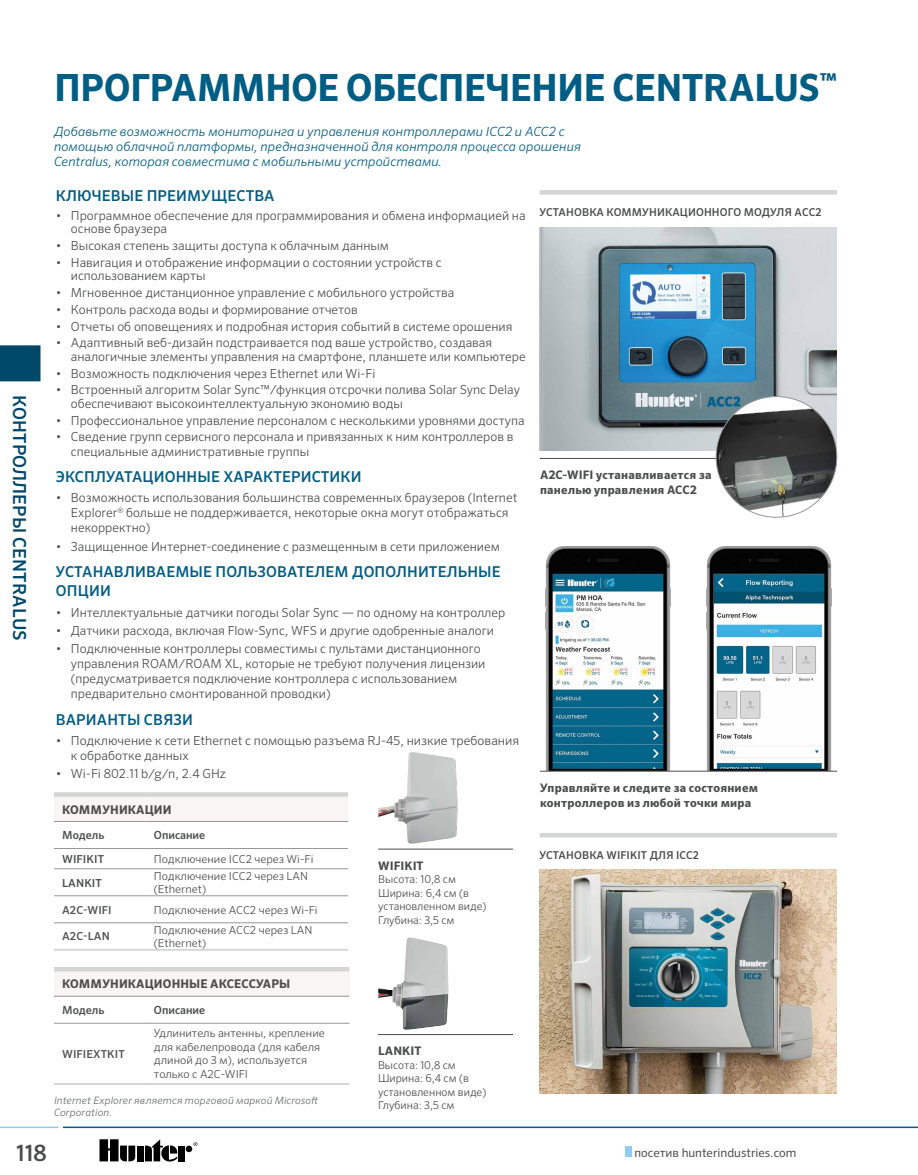
<style>
.page{position:relative;width:918px;height:1175px;background:#fff}
.page>*{position:absolute;margin:0;border:0;box-sizing:border-box;transform-origin:0 0}
.t1{font:700 37.5px "Sero Pro";letter-spacing:-.005em;color:#005d83}
.t2{font:500 22.5px "Sero Pro";color:#4c4d4d}
.t3{font:500 18px "Sero Pro";letter-spacing:.01em;color:#004869}
.t4{font:500 15px/19.5px "Sero Pro";letter-spacing:.01em;color:#005d83}
.t5{font:italic 300 12.75px/15px "Sero Pro";letter-spacing:.015em;color:#005d83}
.t6{font:300 12.45px/15px "Sero Pro";color:#4c4d4d}
.t7{font:700 12px "Sero Pro";letter-spacing:.01em;color:#4c4d4d}
.t8{font:12px "Sero Pro";color:#4c4d4d}
.t9{font:700 11.7px/15px "Sero Pro";letter-spacing:.02em;color:#4c4d4d}
.t10{font:500 11.25px "Sero Pro";color:#4c4d4d}
.t11{font:300 10.95px/13.5px "Sero Pro";color:#4c4d4d}
.t12{font:500 10.95px "Sero Pro";letter-spacing:.01em;color:#535454}
.t13{font:500 10.95px "Sero Pro";letter-spacing:.01em;color:#4c4d4d}
.t14{font:300 10.8px/13.5px "Sero Pro";color:#4c4d4d}
.t15{font:500 10.8px "Sero Pro";letter-spacing:.01em;color:#4c4d4d}
.t16{font:italic 300 10.2px/12px "Sero Pro";letter-spacing:.02em;color:#696b6b}
</style>
<div class="page">
<div style="left:0;top:345px;width:40px;height:36px;background:#004869"></div>
<div style="left:625px;top:1146px;width:7px;height:10px;background:#8dcef2"></div>
<hr style="left:63px;top:1126px;width:855px;height:2px;background:#005d83">
<hr style="left:0;top:1126px;width:58px;height:2px;background:#8dcef2">
<svg style="left:194px;top:1142px;width:3px;height:4px"></svg>
<div style="left:137px;top:1145px;width:7px;height:16px;background:#000"></div>
<div style="left:186px;top:1145px;width:6px;height:7px;background:#000;border-radius:50%"></div>
<div style="left:178px;top:1145px;width:7px;height:16px;background:#000"></div>
<svg style="left:145px;top:1139px;width:32px;height:22px"></svg>
<svg style="left:100px;top:1139px;width:35px;height:22px"></svg>
<hr style="left:378px;top:1034px;width:135px;height:1px;background:#4c4d4d">
<div style="left:54px;top:794px;width:294px;height:27px;background:#f8f5f2"></div>
<hr style="left:54px;top:792px;width:92px;height:4px;background:#d4d5d5">
<hr style="left:146px;top:792px;width:202px;height:4px;background:#d4d5d5">
<hr style="left:54px;top:821px;width:92px;height:1px;background:#969798">
<hr style="left:146px;top:821px;width:202px;height:1px;background:#969798">
<hr style="left:54px;top:848px;width:92px;height:1px;background:#969798">
<hr style="left:146px;top:848px;width:202px;height:1px;background:#969798">
<hr style="left:54px;top:868px;width:92px;height:1px;background:#969798">
<hr style="left:146px;top:868px;width:202px;height:1px;background:#969798">
<hr style="left:54px;top:895px;width:92px;height:1px;background:#969798">
<hr style="left:146px;top:895px;width:202px;height:1px;background:#969798">
<hr style="left:54px;top:922px;width:92px;height:1px;background:#969798">
<hr style="left:54px;top:948px;width:92px;height:2px;background:#d4d5d5">
<hr style="left:146px;top:922px;width:202px;height:1px;background:#969798">
<hr style="left:146px;top:948px;width:202px;height:2px;background:#d4d5d5">
<div style="left:54px;top:969px;width:295px;height:27px;background:#f8f5f2"></div>
<hr style="left:54px;top:967px;width:92px;height:4px;background:#d4d5d5">
<hr style="left:146px;top:967px;width:203px;height:4px;background:#d4d5d5">
<hr style="left:54px;top:996px;width:92px;height:1px;background:#969798">
<hr style="left:146px;top:996px;width:203px;height:1px;background:#969798">
<hr style="left:54px;top:1023px;width:92px;height:1px;background:#969798">
<hr style="left:54px;top:1083px;width:92px;height:2px;background:#d4d5d5">
<hr style="left:146px;top:1023px;width:203px;height:1px;background:#969798">
<hr style="left:146px;top:1083px;width:203px;height:2px;background:#d4d5d5">
<hr style="left:378px;top:848px;width:135px;height:1px;background:#4c4d4d">
<img style="left:539px;top:869px;width:298px;height:224px">
<hr style="left:540px;top:833px;width:297px;height:4px;background:#d4d5d5">
<img style="left:539px;top:227px;width:298px;height:224px">
<div style="left:540px;top:190px;width:297px;height:5px;background:#d4d5d5"></div>
<img style="left:405px;top:752px;width:7px;height:46px">
<img style="left:403px;top:937px;width:7px;height:45px">
<hr style="left:540px;top:458px;width:297px;height:1px;background:#4c4d4d">
<svg style="left:716px;top:396px;width:121px;height:121px"></svg>
<img style="left:716px;top:407px;width:121px;height:110px">
<img style="left:546px;top:546px;width:125px;height:224px">
<img style="left:706px;top:546px;width:125px;height:224px">
<hr style="left:540px;top:771px;width:297px;height:1px;background:#4c4d4d">
<h1 class="t1" style="left:55px;top:65px;width:784px">ПРОГРАММНОЕ ОБЕСПЕЧЕНИЕ CENTRALUS<sup>™</sup></h1>
<h3 class="t3" style="left:30px;top:395px;width:247px;rotate:90deg">КОНТРОЛЛЕРЫ CENTRALUS</h3>
<p class="t5" style="left:54px;top:124px;width:528px">Добавьте возможность мониторинга и управления контроллерами ICC2 и ACC2 с помощью облачной платформы, предназначенной для контроля процесса орошения<br>Centralus, которая совместима с мобильными устройствами.</p>
<p class="t4" style="left:56px;top:186px;width:220px">КЛЮЧЕВЫЕ ПРЕИМУЩЕСТВА</p>
<p class="t6" style="left:71px;top:209px;width:456px;line-height:13.5px;text-indent:-15px">• Программное обеспечение для программирования и обмена информацией на основе браузера</p>
<p class="t6" style="left:56px;top:238px;width:335px">• Высокая степень защиты доступа к облачным данным</p>
<p class="t6" style="left:71px;top:256px;width:372px;line-height:13.5px;text-indent:-15px">• Навигация и отображение информации о состоянии устройств с использованием карты</p>
<p class="t6" style="left:56px;top:285px;width:400px">• Мгновенное дистанционное управление с мобильного устройства</p>
<p class="t6" style="left:56px;top:302px;width:303px">• Контроль расхода воды и формирование отчетов</p>
<p class="t6" style="left:56px;top:319px;width:458px">• Отчеты об оповещениях и подробная история событий в системе орошения</p>
<p class="t6" style="left:71px;top:336px;width:456px;line-height:13.5px;text-indent:-15px">• Адаптивный веб-дизайн подстраивается под ваше устройство, создавая аналогичные элементы управления на смартфоне, планшете или компьютере</p>
<p class="t6" style="left:56px;top:366px;width:321px">• Возможность подключения через Ethernet или Wi-Fi</p>
<p class="t6" style="left:71px;top:383px;width:451px;line-height:13.5px;text-indent:-15px">• Встроенный алгоритм Solar Sync™/функция отсрочки полива Solar Sync Delay обеспечивают высокоинтеллектуальную экономию воды</p>
<p class="t6" style="left:56px;top:412px;width:470px">• Профессиональное управление персоналом с несколькими уровнями доступа</p>
<p class="t6" style="left:71px;top:430px;width:444px;line-height:14.2px;text-indent:-15px">• Сведение групп сервисного персонала и привязанных к ним контроллеров в специальные административные группы</p>
<p class="t4" style="left:56px;top:467px;width:307px">ЭКСПЛУАТАЦИОННЫЕ ХАРАКТЕРИСТИКИ</p>
<p class="t6" style="left:71px;top:490px;width:448px;text-indent:-15px">• Возможность использования большинства современных браузеров (Internet<br>Explorer<sup>®</sup> больше не поддерживается, некоторые окна могут отображаться некорректно)</p>
<p class="t6" style="left:56px;top:538px;width:445px">• Защищенное Интернет-соединение с размещенным в сети приложением</p>
<p class="t4" style="left:56px;top:562px;width:446px">УСТАНАВЛИВАЕМЫЕ ПОЛЬЗОВАТЕЛЕМ ДОПОЛНИТЕЛЬНЫЕ<br>ОПЦИИ</p>
<p class="t6" style="left:56px;top:605px;width:451px">• Интеллектуальные датчики погоды Solar Sync — по одному на контроллер</p>
<p class="t6" style="left:56px;top:623px;width:440px">• Датчики расхода, включая Flow-Sync, WFS и другие одобренные аналоги</p>
<p class="t6" style="left:71px;top:641px;width:416px;text-indent:-15px">• Подключенные контроллеры совместимы с пультами дистанционного управления ROAM/ROAM XL, которые не требуют получения лицензии (предусматривается подключение контроллера с использованием предварительно смонтированной проводки)</p>
<p class="t4" style="left:56px;top:709px;width:139px">ВАРИАНТЫ СВЯЗИ</p>
<p class="t6" style="left:71px;top:733px;width:450px;text-indent:-15px">• Подключение к сети Ethernet с помощью разъема RJ-45, низкие требования к обработке данных</p>
<p class="t6" style="left:56px;top:766px;width:172px">• Wi-Fi 802.11 b/g/n, 2.4 GHz</p>
<p class="t7" style="left:62px;top:802px;width:111px">КОММУНИКАЦИИ</p>
<p class="t10" style="left:62px;top:828px;width:44px">Модель</p>
<p class="t10" style="left:154px;top:828px;width:53px">Описание</p>
<p class="t13" style="left:62px;top:852px;width:43px">WIFIKIT</p>
<p class="t11" style="left:154px;top:852px;width:161px">Подключение ICC2 через Wi-Fi</p>
<p class="t13" style="left:62px;top:876px;width:41px">LANKIT</p>
<p class="t11" style="left:154px;top:869px;width:156px">Подключение ICC2 через LAN (Ethernet)</p>
<p class="t12" style="left:62px;top:903px;width:51px">A2C-WIFI</p>
<p class="t11" style="left:154px;top:903px;width:165px">Подключение ACC2 через Wi-Fi</p>
<p class="t12" style="left:62px;top:929px;width:49px">A2C-LAN</p>
<p class="t11" style="left:154px;top:922px;width:160px">Подключение ACC2 через LAN (Ethernet)</p>
<p class="t7" style="left:62px;top:976px;width:230px">КОММУНИКАЦИОННЫЕ АКСЕССУАРЫ</p>
<p class="t10" style="left:62px;top:1003px;width:44px">Модель</p>
<p class="t10" style="left:154px;top:1003px;width:53px">Описание</p>
<p class="t12" style="left:62px;top:1047px;width:64px">WIFIEXTKIT</p>
<p class="t9" style="left:378px;top:858px;width:47px">WIFIKIT</p>
<p class="t14" style="left:378px;top:872px;width:110px">Высота: 10,8 см<br>Ширина: 6,4 см (в установленном виде)<br>Глубина: 3,5 см</p>
<p class="t11" style="left:154px;top:1026px;width:173px">Удлинитель антенны, крепление для кабелепровода (для кабеля длиной до 3 м), используется только с A2C-WIFI</p>
<p class="t9" style="left:378px;top:1043px;width:45px">LANKIT</p>
<p class="t14" style="left:378px;top:1057px;width:110px">Высота: 10,8 см<br>Ширина: 6,4 см (в установленном виде)<br>Глубина: 3,5 см</p>
<p class="t16" style="left:54px;top:1094px;width:266px">Internet Explorer является торговой маркой Microsoft<br>Corporation.</p>
<p class="t15" style="left:540px;top:206px;width:283px">УСТАНОВКА КОММУНИКАЦИОННОГО МОДУЛЯ ACC2</p>
<p class="t9" style="left:540px;top:467px;width:173px">A2C-WIFI устанавливается за панелью управления ACC2</p>
<p class="t9" style="left:540px;top:780px;width:219px">Управляйте и следите за состоянием контроллеров из любой точки мира</p>
<p class="t15" style="left:540px;top:848px;width:161px">УСТАНОВКА WIFIKIT ДЛЯ ICC2</p>
<h2 class="t2" style="left:16px;top:1139px;width:32px">118</h2>
<p class="t8" style="left:634px;top:1145px;width:164px">посетив hunterindustries.com</p>
</div>
